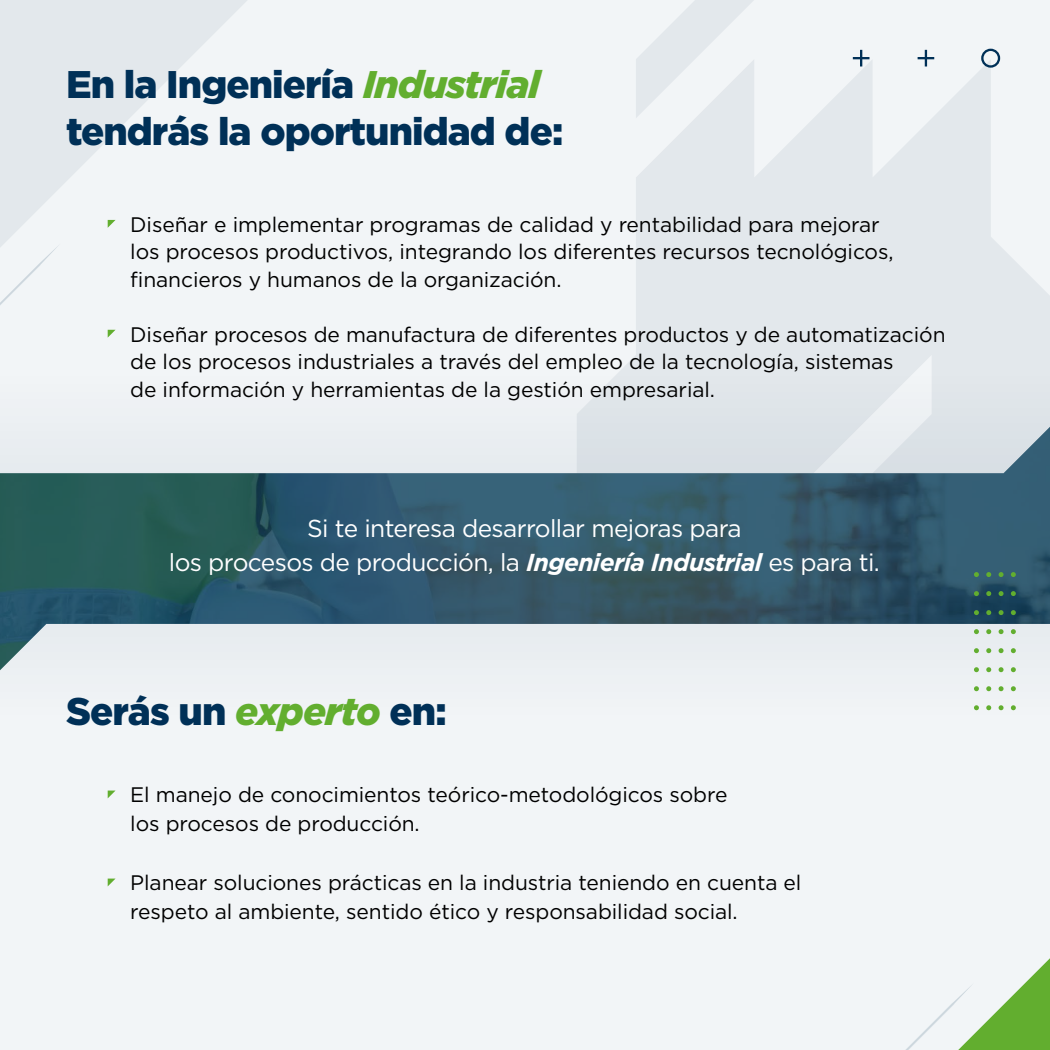
<style>
.page{position:relative;width:1050px;height:1050px;background:#f2f5f7}
.page>*{position:absolute;margin:0;border:0;box-sizing:border-box;transform-origin:0 0}
.t1{font:900 38.5px/46.4px "Gotham";letter-spacing:-.025em;color:#003057}
.t2{font:24.5px/34.1px "Gotham";letter-spacing:-.025em;color:#fff;text-align:center}
.t3{font:21px/27.6px "Gotham";letter-spacing:-.005em;color:#000}
.s1{font-style:italic;color:#62ae2f}
.s2{font-weight:700;font-style:italic}
</style>
<div class="page">
<svg style="left:637px;top:0;width:117px;height:59px"></svg>
<svg style="left:625px;top:59px;width:425px;height:308px;fill:#e3e8ec"></svg>
<div style="left:0;top:367px;width:1050px;height:150px;background:linear-gradient(to right,#f3f6f7,#e0e5ea)"></div>
<svg style="left:0;top:0;width:247px;height:244px;fill:#e3e8ec"></svg>
<svg style="left:853px;top:50px;width:16px;height:16px"></svg>
<svg style="left:918px;top:50px;width:16px;height:16px"></svg>
<div style="left:981px;top:49px;width:19px;height:19px;border:2px solid #003057;border-radius:50%"></div>
<svg style="left:108px;top:220px;width:8px;height:8px"></svg>
<svg style="left:108px;top:330px;width:8px;height:8px"></svg>
<svg style="left:108px;top:791px;width:7px;height:7px"></svg>
<svg style="left:108px;top:879px;width:7px;height:7px"></svg>
<svg style="left:0;top:244px;width:60px;height:165px"></svg>
<svg style="left:906px;top:958px;width:144px;height:92px"></svg>
<img style="left:0;top:419px;width:1050px;height:254px">
<svg style="left:974px;top:705px;width:5px;height:5px"></svg>
<svg style="left:974px;top:686px;width:5px;height:5px"></svg>
<svg style="left:974px;top:667px;width:5px;height:5px"></svg>
<svg style="left:974px;top:648px;width:5px;height:5px"></svg>
<svg style="left:974px;top:629px;width:5px;height:5px"></svg>
<svg style="left:974px;top:610px;width:5px;height:5px"></svg>
<svg style="left:974px;top:591px;width:5px;height:5px"></svg>
<svg style="left:974px;top:572px;width:5px;height:5px"></svg>
<svg style="left:986px;top:705px;width:5px;height:5px"></svg>
<svg style="left:986px;top:686px;width:5px;height:5px"></svg>
<svg style="left:986px;top:667px;width:5px;height:5px"></svg>
<svg style="left:986px;top:648px;width:5px;height:5px"></svg>
<svg style="left:986px;top:629px;width:5px;height:5px"></svg>
<svg style="left:986px;top:610px;width:5px;height:5px"></svg>
<svg style="left:986px;top:591px;width:5px;height:5px"></svg>
<svg style="left:986px;top:572px;width:5px;height:5px"></svg>
<svg style="left:999px;top:705px;width:5px;height:5px"></svg>
<svg style="left:999px;top:686px;width:5px;height:5px"></svg>
<svg style="left:999px;top:667px;width:5px;height:5px"></svg>
<svg style="left:999px;top:648px;width:5px;height:5px"></svg>
<svg style="left:999px;top:629px;width:5px;height:5px"></svg>
<svg style="left:999px;top:610px;width:5px;height:5px"></svg>
<svg style="left:999px;top:591px;width:5px;height:5px"></svg>
<svg style="left:999px;top:572px;width:5px;height:5px"></svg>
<svg style="left:1011px;top:705px;width:5px;height:5px"></svg>
<svg style="left:1011px;top:686px;width:5px;height:5px"></svg>
<svg style="left:1011px;top:667px;width:5px;height:5px"></svg>
<svg style="left:1011px;top:648px;width:5px;height:5px"></svg>
<svg style="left:1011px;top:629px;width:5px;height:5px"></svg>
<svg style="left:1011px;top:610px;width:5px;height:5px"></svg>
<svg style="left:1011px;top:591px;width:5px;height:5px"></svg>
<svg style="left:1011px;top:572px;width:5px;height:5px"></svg>
<h1 class="t1" style="left:66px;top:61px;width:499px">En la Ingeniería <span class="s1">Industrial </span>tendrás la oportunidad de:</h1>
<p class="t3" style="left:130px;top:210px;width:765px">Diseñar e implementar programas de calidad y rentabilidad para mejorar los procesos productivos, integrando los diferentes recursos tecnológicos, financieros y humanos de la organización.</p>
<p class="t3" style="left:130px;top:320px;width:817px">Diseñar procesos de manufactura de diferentes productos y de automatización de los procesos industriales a través del empleo de la tecnología, sistemas<br>de información y herramientas de la gestión empresarial.</p>
<p class="t2" style="left:169px;top:511px;width:713px">Si te interesa desarrollar mejoras para<br>los procesos de producción, la <span class="s2">Ingeniería Industrial</span> es para ti.</p>
<h1 class="t1" style="left:66px;top:687px;width:382px">Serás un <span class="s1">experto</span> en:</h1>
<p class="t3" style="left:130px;top:780px;width:599px;line-height:29.3px">El manejo de conocimientos teórico-metodológicos sobre los procesos de producción.</p>
<p class="t3" style="left:130px;top:867px;width:673px;line-height:29.3px">Planear soluciones prácticas en la industria teniendo en cuenta el respeto al ambiente, sentido ético y responsabilidad social.</p>
</div>
